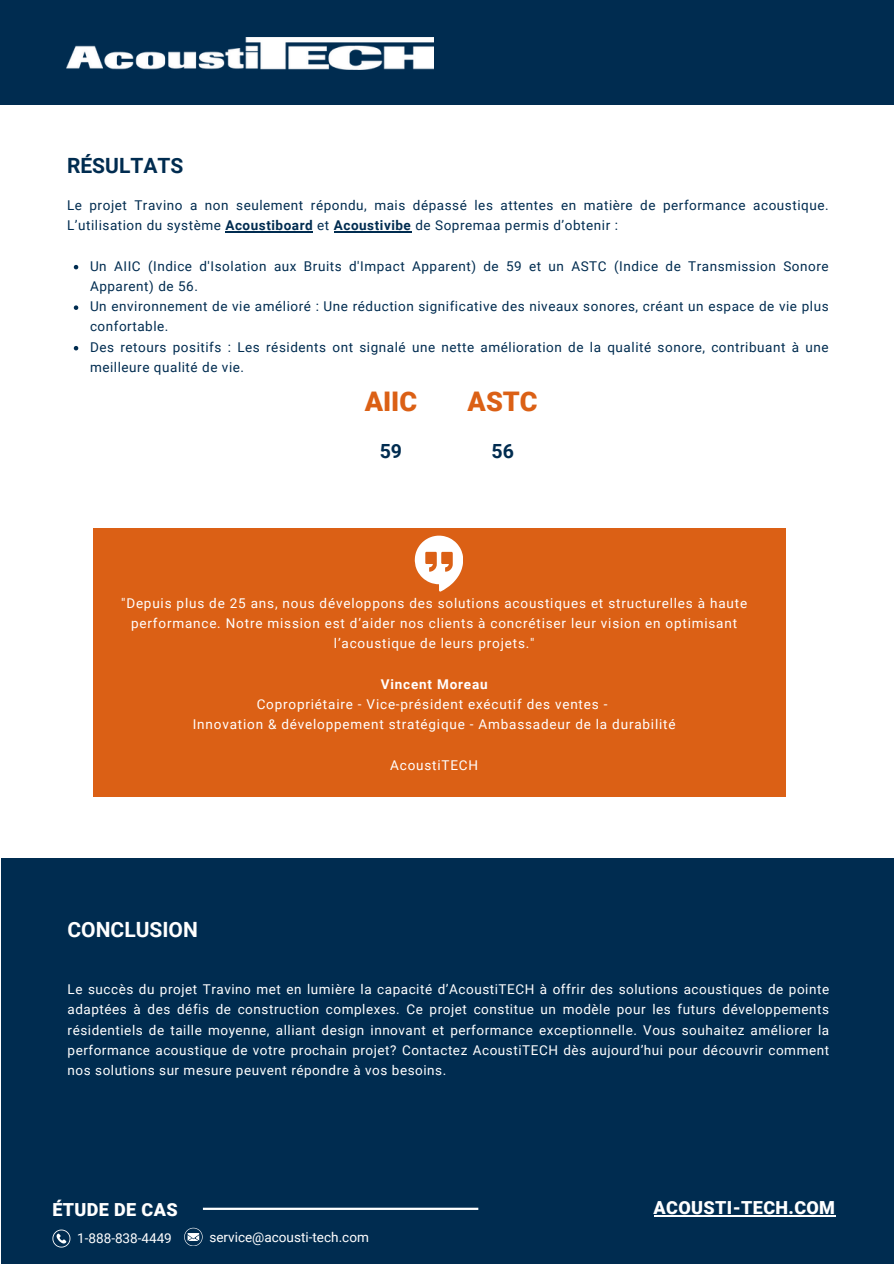
<style>
.page{position:relative;width:894px;height:1264px;background:#fff}
.page>*{position:absolute;margin:0;border:0;box-sizing:border-box;transform-origin:0 0}
.t1{font:900 27px "Roboto";color:#db6015}
.t2{font:700 21px "Roboto";color:#fff}
.t3{font:700 21px "Roboto";color:#002c50}
.t4{font:700 19.5px "Roboto";color:#002c50}
.t5{font:900 18px "Roboto";letter-spacing:.02em;color:#fff}
.t6{font:13.5px/20.2px "Roboto";letter-spacing:.06em;color:#fff;text-align:justify}
.t7{font:13.5px/20.2px "Roboto";letter-spacing:.04em;color:#002c50}
.t8{font:13.5px "Roboto";color:#fff}
.t9{font:700 13.5px "Roboto";letter-spacing:.06em;color:#fff}
.s1{font-weight:700}
</style>
<div class="page">
<div style="left:0;top:0;width:893px;height:105px;background:#002c50"></div>
<div style="left:1px;top:857px;width:892px;height:406px;background:#002c50"></div>
<img style="left:66px;top:37px;width:367px;height:33px">
<hr style="left:225px;top:231px;width:88px;height:1px;background:#002c50">
<hr style="left:334px;top:231px;width:77px;height:1px;background:#002c50">
<svg style="left:74px;top:265px;width:4px;height:4px"></svg>
<svg style="left:74px;top:305px;width:4px;height:5px"></svg>
<svg style="left:74px;top:346px;width:4px;height:4px"></svg>
<div style="left:94px;top:527px;width:691px;height:269px;background:#db6015"></div>
<svg style="left:414px;top:535px;width:49px;height:56px"></svg>
<svg style="left:184px;top:1227px;width:18px;height:18px"></svg>
<svg style="left:52px;top:1229px;width:18px;height:18px"></svg>
<hr style="left:203px;top:1207px;width:275px;height:2px;background:#fff">
<hr style="left:653px;top:1215px;width:182px;height:1px;background:#fff">
<p class="t3" style="left:67px;top:153px;width:118px">RÉSULTATS</p>
<h2 class="t7" style="left:67px;top:195px;width:763px">Le projet Travino a non seulement répondu, mais dépassé les attentes en matière de performance acoustique.<br>L’utilisation du système <span class="s1">Acoustiboard</span> et <span class="s1">Acoustivibe</span> de Sopremaa permis d’obtenir :</h2>
<p class="t7" style="left:90px;top:256px;width:740px">Un AIIC (Indice d'Isolation aux Bruits d'Impact Apparent) de 59 et un ASTC (Indice de Transmission Sonore<br>Apparent) de 56.</p>
<p class="t7" style="left:90px;top:296px;width:740px">Un environnement de vie amélioré : Une réduction significative des niveaux sonores, créant un espace de vie plus confortable.</p>
<p class="t7" style="left:90px;top:337px;width:740px">Des retours positifs : Les résidents ont signalé une nette amélioration de la qualité sonore, contribuant à une meilleure qualité de vie.</p>
<p class="t1" style="left:364px;top:386px;width:54px">AIIC</p>
<p class="t4" style="left:379px;top:440px;width:24px">59</p>
<p class="t1" style="left:467px;top:386px;width:71px">ASTC</p>
<p class="t4" style="left:491px;top:440px;width:24px">56</p>
<p class="t6" style="left:121px;top:593px;width:627px;text-align:center">"Depuis plus de 25 ans, nous développons des solutions acoustiques et structurelles à haute performance. Notre mission est d’aider nos clients à concrétiser leur vision en optimisant l’acoustique de leurs projets."</p>
<p class="t9" style="left:380px;top:676px;width:108px">Vincent Moreau</p>
<p class="t6" style="left:256px;top:694px;width:352px">Copropriétaire - Vice-président exécutif des ventes -</p>
<p class="t6" style="left:193px;top:714px;width:484px">Innovation &amp; développement stratégique - Ambassadeur de la durabilité</p>
<h2 class="t6" style="left:390px;top:755px;width:89px">AcoustiTECH</h2>
<h1 class="t2" style="left:68px;top:917px;width:132px">CONCLUSION</h1>
<h1 class="t6" style="left:68px;top:979px;width:762px">Le succès du projet Travino met en lumière la capacité d’AcoustiTECH à offrir des solutions acoustiques de pointe adaptées à des défis de construction complexes. Ce projet constitue un modèle pour les futurs développements résidentiels de taille moyenne, alliant design innovant et performance exceptionnelle. Vous souhaitez améliorer la performance acoustique de votre prochain projet? Contactez AcoustiTECH dès aujourd’hui pour découvrir comment nos solutions sur mesure peuvent répondre à vos besoins.</h1>
<p class="t5" style="left:52px;top:1198px;width:127px">ÉTUDE DE CAS</p>
<p class="t5" style="left:653px;top:1197px;width:183px">ACOUSTI-TECH.COM</p>
<h3 class="t8" style="left:77px;top:1230px;width:96px">1-888-838-4449</h3>
<p class="t8" style="left:209px;top:1228px;width:161px">service@acousti-tech.com</p>
</div>
